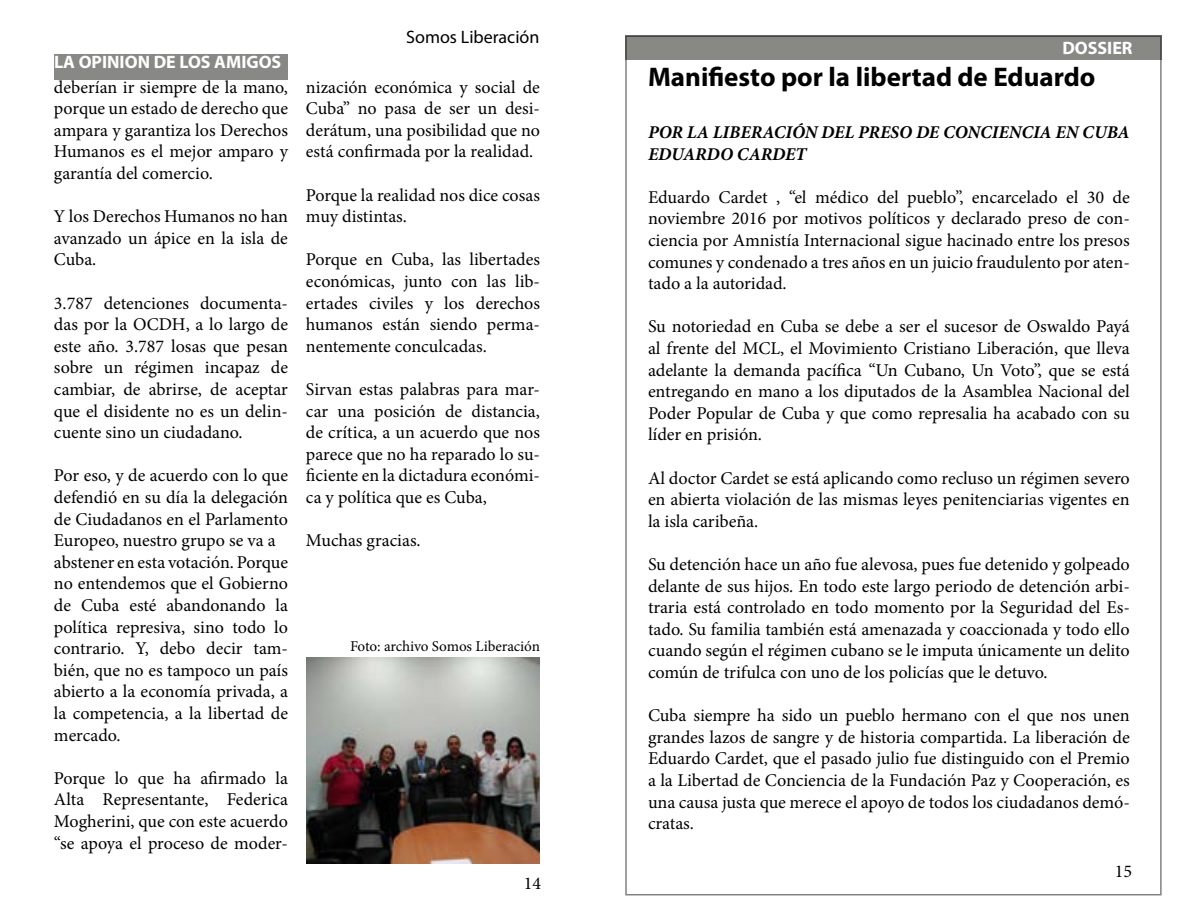
<style>
.page{position:relative;width:1188px;height:918px;background:#fff}
.page>*{position:absolute;margin:0;border:0;box-sizing:border-box;transform-origin:0 0}
.t1{font:700 27px "Myriad Pro";color:#000}
.t2{font:18px/21.6px "Minion Pro";color:#000;text-align:justify}
.t3{font:italic 700 18px/21.6px "Minion Pro";color:#000}
.t4{font:700 18px "Myriad Pro";color:#fff}
.t5{font:18px "Myriad Pro";color:#000}
.t6{font:15px "Minion Pro";color:#000}
</style>
<div class="page">
<div style="left:54px;top:54px;width:234px;height:26px;background:#888885"></div>
<img style="left:306px;top:657px;width:234px;height:207px">
<div style="left:625px;top:36px;width:537px;height:24px;background:#888885"></div>
<p class="t4" style="left:54px;top:50px;width:229px">LA OPINION DE LOS AMIGOS</p>
<p class="t2" style="left:54px;top:76px;width:236px">deberían ir siempre de la mano, porque un estado de derecho que ampara y garantiza los Derechos Humanos es el mejor amparo y garantía del comercio.</p>
<p class="t2" style="left:54px;top:206px;width:236px">Y los Derechos Humanos no han avanzado un ápice en la isla de Cuba.</p>
<p class="t2" style="left:54px;top:292px;width:236px">3.787 detenciones documenta&shy;das por la OCDH, a lo largo de este año. 3.787 losas que pesan sobre un régimen incapaz de cambiar, de abrirse, de aceptar que el disidente no es un delin&shy;cuente sino un ciudadano.</p>
<p class="t2" style="left:54px;top:465px;width:236px;text-align:left">Por eso, y de acuerdo con lo que defendió en su día la delegación de Ciudadanos en el Parlamento<br>Europeo, nuestro grupo se va a abstener en esta votación. Porque no entendemos que el Gobierno de Cuba esté abandonando la política represiva, sino todo lo contrario. Y, debo decir tam&shy;bién, que no es tampoco un país abierto a la economía privada, a la competencia, a la libertad de mercado.</p>
<p class="t2" style="left:54px;top:767px;width:236px">Porque lo que ha afirmado la Alta Representante, Federica Mogherini, que con este acuerdo “se apoya el proceso de moder-</p>
<p class="t5" style="left:406px;top:26px;width:135px">Somos Liberación</p>
<p class="t2" style="left:306px;top:76px;width:236px">nización económica y social de Cuba” no pasa de ser un desi&shy;derátum, una posibilidad que no está confirmada por la realidad.</p>
<p class="t2" style="left:306px;top:184px;width:235px">Porque la realidad nos dice cosas muy distintas.</p>
<p class="t2" style="left:306px;top:249px;width:236px">Porque en Cuba, las libertades económicas, junto con las lib&shy;ertades civiles y los derechos humanos están siendo perma&shy;nentemente conculcadas.</p>
<p class="t2" style="left:306px;top:379px;width:236px">Sirvan estas palabras para mar&shy;car una posición de distancia, de crítica, a un acuerdo que nos parece que no ha reparado lo su&shy;ficiente en la dictadura económi&shy;ca y política que es Cuba,</p>
<p class="t2" style="left:306px;top:530px;width:116px">Muchas gracias.</p>
<p class="t6" style="left:350px;top:636px;width:192px">Foto: archivo Somos Liberación</p>
<p class="t2" style="left:524px;top:873px;width:19px">14</p>
<p class="t4" style="left:1062px;top:36px;width:72px">DOSSIER</p>
<h1 class="t1" style="left:648px;top:60px;width:449px">Manifiesto por la libertad de Eduardo</h1>
<p class="t3" style="left:648px;top:121px;width:483px">POR LA LIBERACIÓN DEL PRESO DE CONCIENCIA EN CUBA<br>EDUARDO CARDET</p>
<p class="t2" style="left:648px;top:186px;width:484px">Eduardo Cardet , “el médico del pueblo”, encarcelado el 30 de noviembre 2016 por motivos políticos y declarado preso de con&shy;ciencia por Amnistía Internacional sigue hacinado entre los presos comunes y condenado a tres años en un juicio fraudulento por aten&shy;tado a la autoridad.</p>
<p class="t2" style="left:648px;top:316px;width:484px">Su notoriedad en Cuba se debe a ser el sucesor de Oswaldo Payá al frente del MCL, el Movimiento Cristiano Liberación, que lleva adelante la demanda pacífica “Un Cubano, Un Voto”, que se está entregando en mano a los diputados de la Asamblea Nacional del Poder Popular de Cuba y que como represalia ha acabado con su líder en prisión.</p>
<p class="t2" style="left:648px;top:467px;width:484px">Al doctor Cardet se está aplicando como recluso un régimen severo en abierta violación de las mismas leyes penitenciarias vigentes en la isla caribeña.</p>
<p class="t2" style="left:648px;top:554px;width:484px">Su detención hace un año fue alevosa, pues fue detenido y golpeado delante de sus hijos. En todo este largo periodo de detención arbi&shy;traria está controlado en todo momento por la Seguridad del Es&shy;tado. Su familia también está amenazada y coaccionada y todo ello cuando según el régimen cubano se le imputa únicamente un delito común de trifulca con uno de los policías que le detuvo.</p>
<p class="t2" style="left:648px;top:705px;width:484px">Cuba siempre ha sido un pueblo hermano con el que nos unen grandes lazos de sangre y de historia compartida. La liberación de Eduardo Cardet, que el pasado julio fue distinguido con el Premio a la Libertad de Conciencia de la Fundación Paz y Cooperación, es una causa justa que merece el apoyo de todos los ciudadanos demó&shy;cratas.</p>
<p class="t2" style="left:1115px;top:861px;width:19px">15</p>
</div>
